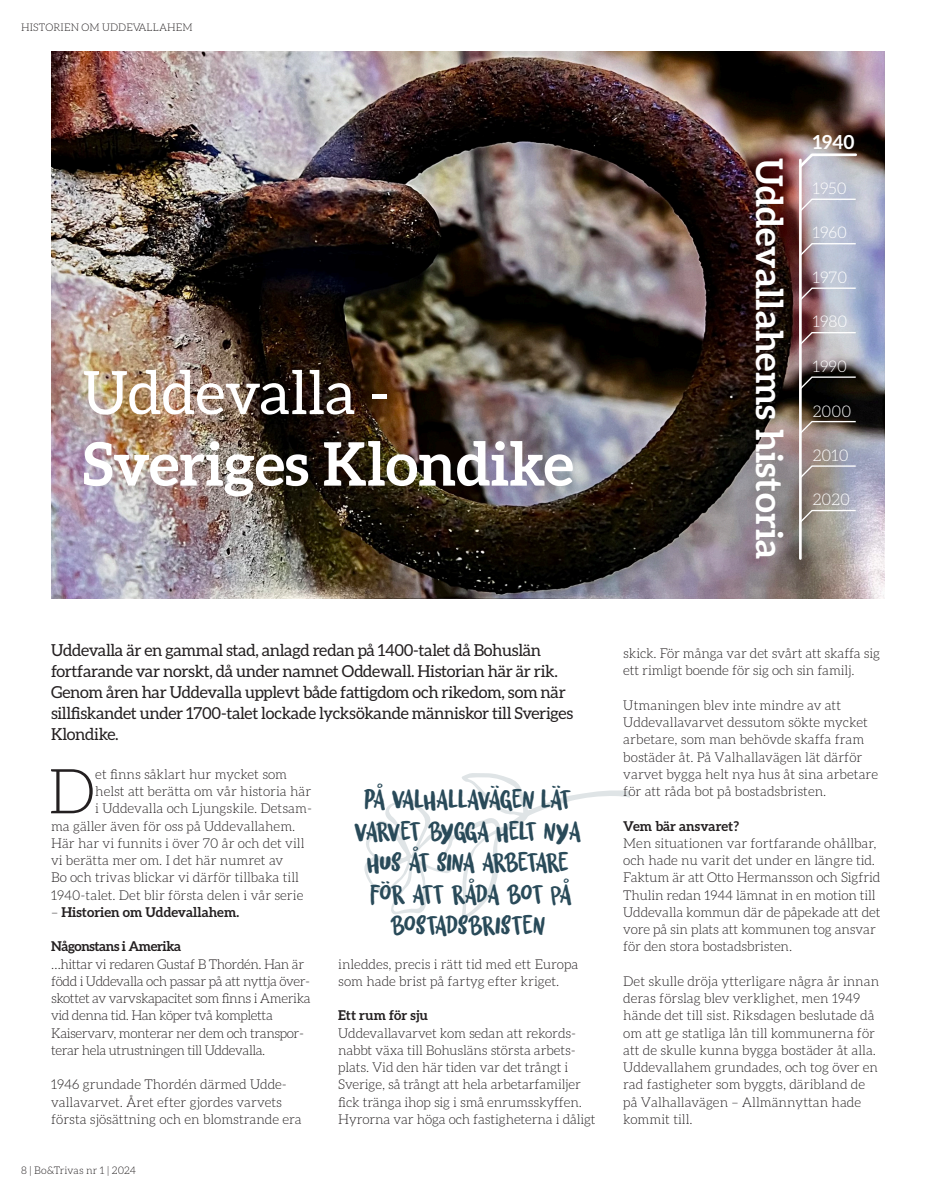
<style>
.page{position:relative;width:936px;height:1191px;background:#fff}
.page>*{position:absolute;margin:0;border:0;box-sizing:border-box;transform-origin:0 0}
.Mellanrubrik{font:300 62.25px "Aleo";color:#231f20}
.Rubrik_1{font:700 60px "Aleo";color:#fff}
.Rubrik_1-2{font:60px "Aleo";color:#fff}
.t1{font:700 36.75px "Aleo";color:#fff}
.citat_mm{font:28.5px/31.5px "Twisted System";letter-spacing:-.04em;color:#294a59;text-align:center}
.t2{font:700 19.35px "Aleo";color:#fff}
.ingress{font:16.5px/21px "Aleo";letter-spacing:-.02em;color:#231f20}
.t3{font:300 16.05px "Aleo";color:#fff}
.Mellanrubrik-2{font:300 13.5px/17.2px "Aleo";color:#231f20}
.Mellanrubrik-3{font:300 13.5px/17.2px "Aleo";letter-spacing:-.03em;color:#231f20}
.Mellanrubrik-4{font:700 13.5px "Aleo";color:#231f20}
.Mellanrubrik-5{font:700 13.5px "Aleo";letter-spacing:-.03em;color:#231f20}
.Faktarubrik{font:300 10.5px "Aleo";letter-spacing:.01em;color:#231f20}
.s1{font-weight:300}
</style>
<div class="page">
<img style="left:51px;top:51px;width:833px;height:547px">
<svg style="left:364px;top:773px;width:266px;height:147px"></svg>
<svg style="left:798px;top:198px;width:59px;height:15px"></svg>
<svg style="left:798px;top:242px;width:59px;height:15px"></svg>
<svg style="left:798px;top:287px;width:59px;height:15px"></svg>
<svg style="left:798px;top:331px;width:59px;height:15px"></svg>
<svg style="left:798px;top:376px;width:59px;height:15px"></svg>
<svg style="left:798px;top:420px;width:59px;height:15px"></svg>
<svg style="left:798px;top:465px;width:59px;height:14px"></svg>
<svg style="left:798px;top:509px;width:59px;height:15px"></svg>
<hr style="left:799px;top:160px;width:2px;height:398px;background:#fff">
<svg style="left:796px;top:152px;width:62px;height:18px"></svg>
<p class="Faktarubrik" style="left:21px;top:21px;width:173px">HISTORIEN OM UDDEVALLAHEM</p>
<p class="Rubrik_1-2" style="left:83px;top:359px;width:308px">Uddevalla -</p>
<p class="Rubrik_1" style="left:83px;top:429px;width:492px">Sveriges Klondike</p>
<p class="t1" style="left:790px;top:158px;width:403px;rotate:90deg">Uddevallahems historia</p>
<p class="t2" style="left:812px;top:131px;width:43px">1940</p>
<p class="t3" style="left:812px;top:179px;width:35px">1950</p>
<p class="t3" style="left:812px;top:224px;width:36px">1960</p>
<p class="t3" style="left:812px;top:268px;width:36px">1970</p>
<p class="t3" style="left:812px;top:313px;width:36px">1980</p>
<p class="t3" style="left:812px;top:357px;width:36px">1990</p>
<p class="t3" style="left:812px;top:402px;width:40px">2000</p>
<p class="t3" style="left:812px;top:446px;width:37px">2010</p>
<p class="t3" style="left:812px;top:491px;width:39px">2020</p>
<p class="ingress" style="left:51px;top:639px;width:523px">Uddevalla är en gammal stad, anlagd redan på 1400-talet då Bohuslän fortfarande var norskt, då under namnet Oddewall. Historian här är rik.<br>Genom åren har Uddevalla upplevt både fattigdom och rikedom, som när sillfiskandet under 1700-talet lockade lycksökande människor till Sveriges Klondike.</p>
<p class="Mellanrubrik" style="left:48px;top:757px;width:49px">D</p>
<p class="Mellanrubrik-2" style="left:95px;top:765px;width:193px">et finns såklart hur mycket som</p>
<p class="Mellanrubrik-2" style="left:95px;top:782px;width:217px">helst att berätta om vår historia här</p>
<p class="Mellanrubrik-2" style="left:95px;top:800px;width:218px">i Uddevalla och Ljungskile. Detsam-</p>
<p class="Mellanrubrik-2" style="left:51px;top:817px;width:246px">ma gäller även för oss på Uddevallahem.</p>
<p class="Mellanrubrik-2" style="left:51px;top:834px;width:255px">Här har vi funnits i över 70 år och det vill</p>
<p class="Mellanrubrik-2" style="left:51px;top:851px;width:234px">vi berätta mer om. I det här numret av</p>
<p class="Mellanrubrik-2" style="left:51px;top:869px;width:249px">Bo och trivas blickar vi därför tillbaka till</p>
<p class="Mellanrubrik-2" style="left:51px;top:886px;width:254px">1940-talet. Det blir första delen i vår serie</p>
<p class="Mellanrubrik-4" style="left:51px;top:904px;width:189px"><span class="s1">–</span> Historien om Uddevallahem.</p>
<p class="Mellanrubrik-5" style="left:51px;top:938px;width:132px">Någonstans i Amerika</p>
<p class="Mellanrubrik-3" style="left:51px;top:955px;width:261px">…hittar vi redaren Gustaf B Thordén. Han är född i Uddevalla och passar på att nyttja över&shy;skottet av varvskapacitet som finns i Amerika vid denna tid. Han köper två kompletta</p>
<p class="Mellanrubrik-3" style="left:51px;top:1024px;width:254px">Kaiservarv, monterar ner dem och transpor&shy;terar hela utrustningen till Uddevalla.</p>
<p class="Mellanrubrik-2" style="left:51px;top:1076px;width:252px">1946 grundade Thordén därmed Udde&shy;vallavarvet. Året efter gjordes varvets första sjösättning och en blomstrande era</p>
<p class="Faktarubrik" style="left:21px;top:1164px;width:116px">8 | Bo&amp;Trivas nr 1 | 2024</p>
<p class="citat_mm" style="left:354px;top:784px;width:229px">PÅ VALHALLAVÄGEN LÄT<br>VARVET BYGGA HELT NYA<br>HUS ÅT SINA ARBETARE<br>FÖR ATT RÅDA BOT PÅ<br>BOSTADSBRISTEN</p>
<p class="Mellanrubrik-2" style="left:338px;top:955px;width:242px">inleddes, precis i rätt tid med ett Europa som hade brist på fartyg efter kriget.</p>
<p class="Mellanrubrik-4" style="left:338px;top:1007px;width:91px">Ett rum för sju</p>
<p class="Mellanrubrik-2" style="left:338px;top:1024px;width:259px">Uddevallavarvet kom sedan att rekords&shy;nabbt växa till Bohusläns största arbets&shy;plats. Vid den här tiden var det trångt i Sverige, så trångt att hela arbetarfamiljer fick tränga ihop sig i små enrumsskyffen.<br>Hyrorna var höga och fastigheterna i dåligt</p>
<p class="Mellanrubrik-2" style="left:623px;top:644px;width:258px">skick. För många var det svårt att skaffa sig ett rimligt boende för sig och sin familj.</p>
<p class="Mellanrubrik-2" style="left:623px;top:696px;width:256px">Utmaningen blev inte mindre av att Uddevallavarvet dessutom sökte mycket arbetare, som man behövde skaffa fram bostäder åt. På Valhallavägen lät därför varvet bygga helt nya hus åt sina arbetare för att råda bot på bostadsbristen.</p>
<p class="Mellanrubrik-4" style="left:623px;top:818px;width:117px">Vem bär ansvaret?</p>
<p class="Mellanrubrik-2" style="left:623px;top:834px;width:259px">Men situationen var fortfarande ohållbar, och hade nu varit det under en längre tid.<br>Faktum är att Otto Hermansson och Sigfrid Thulin redan 1944 lämnat in en motion till Uddevalla kommun där de påpekade att det vore på sin plats att kommunen tog ansvar för den stora bostadsbristen.</p>
<p class="Mellanrubrik-2" style="left:623px;top:972px;width:257px">Det skulle dröja ytterligare några år innan deras förslag blev verklighet, men 1949 hände det till sist. Riksdagen beslutade då om att ge statliga lån till kommunerna för att de skulle kunna bygga bostäder åt alla.<br>Uddevallahem grundades, och tog över en rad fastigheter som byggts, däribland de på Valhallavägen – Allmännyttan hade kommit till.</p>
</div>
